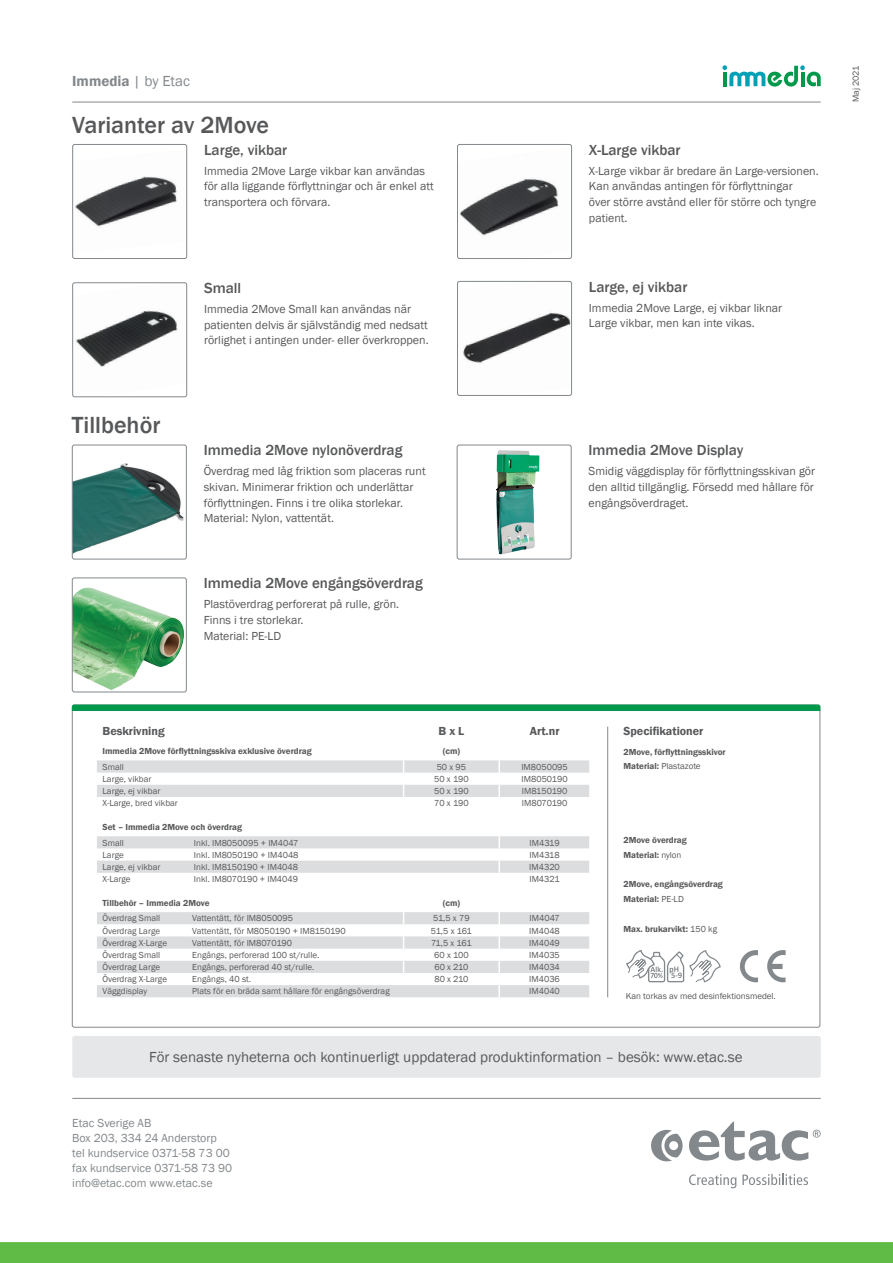
<style>
.page{position:relative;width:893px;height:1263px;background:#fff}
.page>*{position:absolute;margin:0;border:0;box-sizing:border-box;transform-origin:0 0}
.t1{font:500 24px "Franklin Gothic";color:#57585a}
.t2{font:500 15px "Franklin Gothic";color:#57585a}
.t3{font:15px "Franklin Gothic";color:#57585a}
.t4{font:600 15px "Franklin Gothic";color:#83888c}
.t5{font:12px/15.8px "Franklin Gothic";color:#57585a}
.t6{font:12px/15px "Franklin Gothic";color:#83888c}
.t7{font:600 12px "Franklin Gothic";color:#57585a}
.t8{font:9px "Franklin Gothic";color:#57585a}
.t9{font:600 9px/14.9px "Franklin Gothic";color:#57585a}
.s1{font-weight:400}
</style>
<div class="page">
<hr style="left:72px;top:102px;width:749px;height:1px;background:#83888c">
<div style="left:72px;top:1036px;width:749px;height:42px;background:#e6e7e9;border-radius:2px"></div>
<div style="left:0;top:1242px;width:893px;height:21px;background:#60bb46"></div>
<hr style="left:72px;top:1098px;width:749px;height:1px;background:#83888c">
<svg style="left:689px;top:1122px;width:132px;height:38px"></svg>
<svg style="left:651px;top:1130px;width:32px;height:31px"></svg>
<svg style="left:689px;top:1174px;width:47px;height:14px"></svg>
<svg style="left:742px;top:1174px;width:66px;height:11px"></svg>
<svg style="left:722px;top:65px;width:99px;height:22px"></svg>
<hr style="left:723px;top:72px;width:4px;height:14px;background:#00984a">
<img style="left:72px;top:445px;width:112px;height:114px">
<div style="left:72px;top:445px;width:115px;height:114px;border:1px solid #83888c;border-radius:2px"></div>
<img style="left:74px;top:587px;width:110px;height:103px">
<div style="left:72px;top:577px;width:115px;height:115px;border:1px solid #83888c;border-radius:2px"></div>
<img style="left:496px;top:450px;width:43px;height:104px">
<div style="left:457px;top:445px;width:115px;height:114px;border:1px solid #83888c;border-radius:2px"></div>
<hr style="left:607px;top:727px;width:1px;height:270px;background:#83888c">
<svg style="left:97px;top:760px;width:492px;height:37px"></svg>
<svg style="left:97px;top:836px;width:492px;height:37px"></svg>
<svg style="left:97px;top:912px;width:492px;height:85px"></svg>
<div style="left:72px;top:705px;width:748px;height:6px;background:#00984a"></div>
<img style="left:75px;top:176px;width:102px;height:51px">
<div style="left:72px;top:144px;width:115px;height:115px;border:1px solid #83888c;border-radius:2px"></div>
<img style="left:76px;top:310px;width:111px;height:87px">
<div style="left:72px;top:282px;width:115px;height:115px;border:1px solid #83888c;border-radius:2px"></div>
<img style="left:459px;top:178px;width:100px;height:58px">
<div style="left:457px;top:144px;width:115px;height:115px;border:1px solid #83888c;border-radius:2px"></div>
<img style="left:457px;top:281px;width:115px;height:83px">
<div style="left:457px;top:281px;width:115px;height:115px;border:1px solid #83888c;border-radius:2px"></div>
<svg style="left:740px;top:950px;width:18px;height:32px"></svg>
<svg style="left:767px;top:950px;width:19px;height:32px"></svg>
<svg style="left:626px;top:950px;width:95px;height:32px"></svg>
<p class="t4" style="left:72px;top:71px;width:119px">Immedia <span class="s1">| by Etac</span></p>
<h1 class="t1" style="left:72px;top:111px;width:198px">Varianter av 2Move</h1>
<p class="t2" style="left:204px;top:140px;width:85px">Large, vikbar</p>
<p class="t5" style="left:204px;top:163px;width:231px">Immedia 2Move Large vikbar kan användas för alla liggande förflyttningar och är enkel att transportera och förvara.</p>
<h1 class="t1" style="left:72px;top:410px;width:90px">Tillbehör</h1>
<p class="t2" style="left:204px;top:279px;width:39px">Small</p>
<p class="t5" style="left:204px;top:301px;width:226px">Immedia 2Move Small kan användas när patienten delvis är självständig med nedsatt rörlighet i antingen under- eller överkroppen.</p>
<p class="t2" style="left:204px;top:441px;width:200px">Immedia 2Move nylonöverdrag</p>
<p class="t5" style="left:204px;top:463px;width:223px">Överdrag med låg friktion som placeras runt skivan. Minimerar friktion och underlättar förflyttningen. Finns i tre olika storlekar.<br>Material: Nylon, vattentät.</p>
<p class="t2" style="left:204px;top:574px;width:221px">Immedia 2Move engångsöverdrag</p>
<p class="t5" style="left:204px;top:596px;width:197px">Plastöverdrag perforerat på rulle, grön.<br>Finns i tre storlekar.<br>Material: PE-LD</p>
<p class="t2" style="left:589px;top:140px;width:93px">X-Large vikbar</p>
<p class="t5" style="left:589px;top:163px;width:231px">X-Large vikbar är bredare än Large-versionen.<br>Kan användas antingen för förflyttningar<br>över större avstånd eller för större och tyngre patient.</p>
<p class="t2" style="left:589px;top:277px;width:100px">Large, ej vikbar</p>
<p class="t5" style="left:589px;top:300px;width:195px">Immedia 2Move Large, ej vikbar liknar<br>Large vikbar, men kan inte vikas.</p>
<p class="t8" style="left:850px;top:102px;width:39px;rotate:-90deg">Maj 2021</p>
<p class="t2" style="left:589px;top:441px;width:156px">Immedia 2Move Display</p>
<p class="t5" style="left:589px;top:463px;width:228px;text-align:justify">Smidig väggdisplay för förflyttningsskivan gör den alltid tillgänglig. Försedd med hållare för engångsöverdraget.</p>
<p class="t7" style="left:103px;top:724px;width:64px">Beskrivning</p>
<p class="t7" style="left:439px;top:724px;width:27px">B x L</p>
<p class="t7" style="left:530px;top:724px;width:31px">Art.nr</p>
<p class="t9" style="left:103px;top:744px;width:211px">Immedia 2Move förflyttningsskiva exklusive överdrag</p>
<p class="t9" style="left:443px;top:744px;width:19px">(cm)</p>
<p class="t8" style="left:103px;top:761px;width:23px">Small</p>
<p class="t8" style="left:437px;top:761px;width:31px">50 x 95</p>
<p class="t8" style="left:521px;top:761px;width:48px">IM8050095</p>
<p class="t8" style="left:103px;top:773px;width:50px">Large, vikbar</p>
<p class="t8" style="left:434px;top:773px;width:36px">50 x 190</p>
<p class="t8" style="left:522px;top:773px;width:48px">IM8050190</p>
<p class="t8" style="left:103px;top:785px;width:59px">Large, ej vikbar</p>
<p class="t8" style="left:434px;top:785px;width:36px">50 x 190</p>
<p class="t8" style="left:522px;top:785px;width:47px">IM8150190</p>
<p class="t8" style="left:103px;top:797px;width:77px">X-Large, bred vikbar</p>
<p class="t8" style="left:434px;top:797px;width:36px">70 x 190</p>
<p class="t8" style="left:522px;top:797px;width:47px">IM8070190</p>
<p class="t9" style="left:103px;top:819px;width:141px">Set – Immedia 2Move och överdrag</p>
<p class="t8" style="left:103px;top:837px;width:23px">Small</p>
<p class="t8" style="left:194px;top:837px;width:106px">Inkl. IM8050095 + IM4047</p>
<p class="t8" style="left:530px;top:837px;width:32px">IM4319</p>
<p class="t8" style="left:103px;top:849px;width:23px">Large</p>
<p class="t8" style="left:194px;top:849px;width:106px">Inkl. IM8050190 + IM4048</p>
<p class="t8" style="left:529px;top:849px;width:32px">IM4318</p>
<p class="t8" style="left:103px;top:861px;width:59px">Large, ej vikbar</p>
<p class="t8" style="left:194px;top:861px;width:106px">Inkl. IM8150190 + IM4048</p>
<p class="t8" style="left:529px;top:861px;width:32px">IM4320</p>
<p class="t8" style="left:103px;top:873px;width:30px">X-Large</p>
<p class="t8" style="left:194px;top:873px;width:106px">Inkl. IM8070190 + IM4049</p>
<p class="t8" style="left:529px;top:873px;width:32px">IM4321</p>
<p class="t9" style="left:103px;top:895px;width:109px">Tillbehör – Immedia 2Move</p>
<p class="t9" style="left:443px;top:895px;width:19px">(cm)</p>
<p class="t8" style="left:103px;top:913px;width:59px">Överdrag Small</p>
<p class="t8" style="left:192px;top:913px;width:102px">Vattentätt, för IM8050095</p>
<p class="t8" style="left:433px;top:913px;width:38px">51,5 x 79</p>
<p class="t8" style="left:530px;top:913px;width:32px">IM4047</p>
<p class="t8" style="left:103px;top:925px;width:59px">Överdrag Large</p>
<p class="t8" style="left:192px;top:925px;width:155px">Vattentätt, för M8050190 + IM8150190</p>
<p class="t8" style="left:431px;top:925px;width:42px">51,5 x 161</p>
<p class="t8" style="left:529px;top:925px;width:32px">IM4048</p>
<p class="t8" style="left:103px;top:937px;width:66px">Överdrag X-Large</p>
<p class="t8" style="left:192px;top:937px;width:101px">Vattentätt, för IM8070190</p>
<p class="t8" style="left:431px;top:937px;width:42px">71,5 x 161</p>
<p class="t8" style="left:529px;top:937px;width:32px">IM4049</p>
<p class="t8" style="left:103px;top:949px;width:59px">Överdrag Small</p>
<p class="t8" style="left:192px;top:949px;width:129px">Engångs, perforerad 100 st/rulle.</p>
<p class="t8" style="left:434px;top:949px;width:36px">60 x 100</p>
<p class="t8" style="left:529px;top:949px;width:32px">IM4035</p>
<p class="t8" style="left:103px;top:961px;width:59px">Överdrag Large</p>
<p class="t8" style="left:192px;top:961px;width:124px">Engångs, perforerad 40 st/rulle.</p>
<p class="t8" style="left:434px;top:961px;width:36px">60 x 210</p>
<p class="t8" style="left:529px;top:961px;width:32px">IM4034</p>
<p class="t8" style="left:103px;top:973px;width:66px">Överdrag X-Large</p>
<p class="t8" style="left:192px;top:973px;width:60px">Engångs, 40 st.</p>
<p class="t8" style="left:434px;top:973px;width:36px">80 x 210</p>
<p class="t8" style="left:529px;top:973px;width:32px">IM4036</p>
<p class="t8" style="left:103px;top:986px;width:46px">Väggdisplay</p>
<p class="t8" style="left:192px;top:986px;width:199px">Plats för en bräda samt hållare för engångsöverdrag</p>
<p class="t8" style="left:529px;top:986px;width:32px">IM4040</p>
<p class="t7" style="left:623px;top:724px;width:81px">Specifikationer</p>
<p class="t9" style="left:623px;top:745px;width:104px;line-height:14.1px">2Move, förflyttningsskivor<br>Material: <span class="s1">Plastazote</span></p>
<p class="t9" style="left:623px;top:832px;width:65px">2Move överdrag<br>Material: <span class="s1">nylon</span></p>
<p class="t9" style="left:623px;top:877px;width:101px">2Move, engångsöverdrag<br>Material: <span class="s1">PE-LD</span></p>
<p class="t9" style="left:623px;top:921px;width:95px">Max. brukarvikt: <span class="s1">150 kg</span></p>
<p class="t8" style="left:626px;top:990px;width:152px">Kan torkas av med desinfektionsmedel.</p>
<p class="t3" style="left:149px;top:1048px;width:595px">För senaste nyheterna och kontinuerligt uppdaterad produktinformation – besök: www.etac.se</p>
<p class="t6" style="left:72px;top:1116px;width:161px">Etac Sverige AB<br>Box 203, 334 24 Anderstorp tel kundservice 0371-58 73 00 fax kundservice 0371-58 73 90 info@etac.com www.etac.se</p>
</div>
